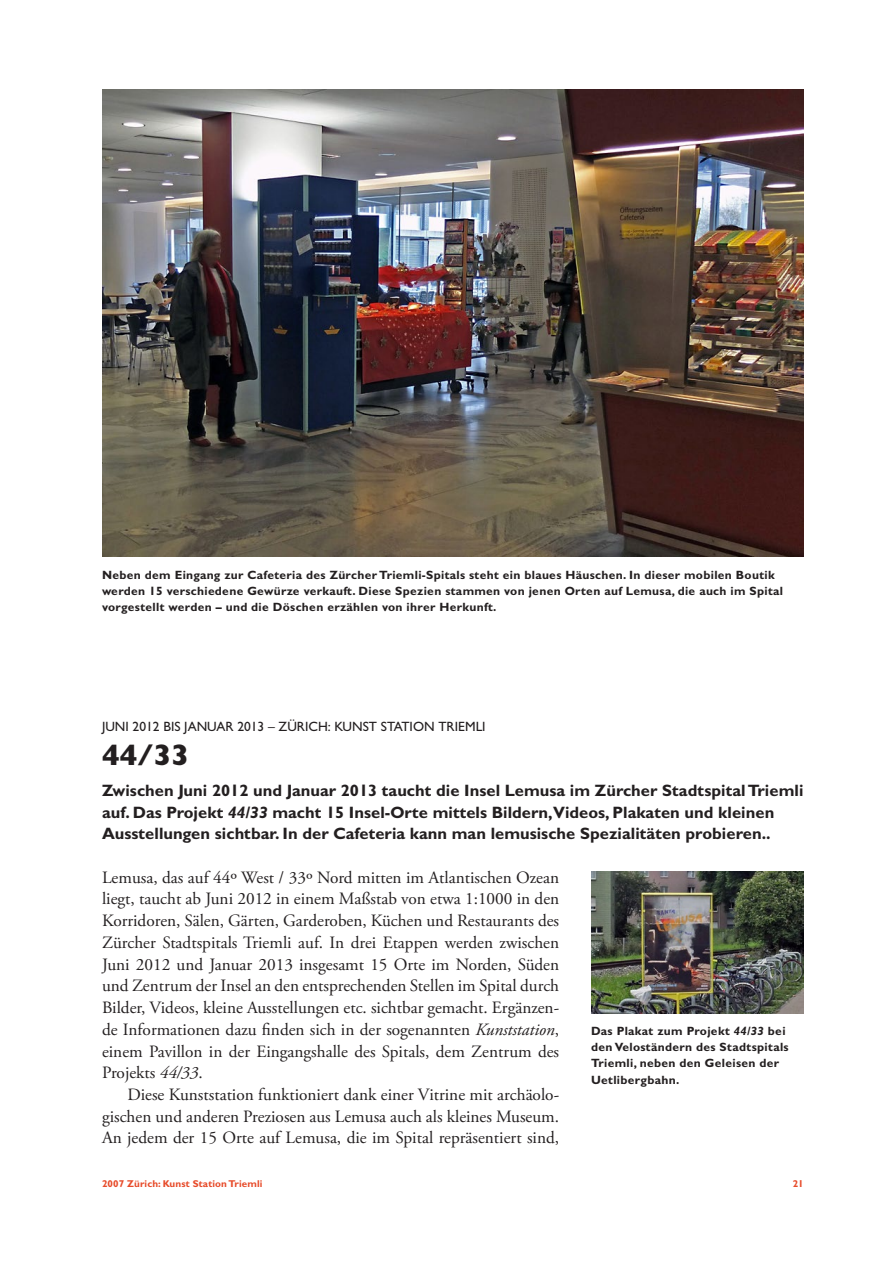
<style>
.page{position:relative;width:893px;height:1263px;background:#fff}
.page>*{position:absolute;margin:0;border:0;box-sizing:border-box;transform-origin:0 0}
.Titel_-_20_Heavy_GB{font:800 30px "Gill Sans MT Pro";color:#231f20}
.Lauftext_ohne_Einzug{font:17.25px/21.8px "Adobe Garamond Pro";color:#231f20;text-align:justify}
.Lauftext_mit_Einzug{font:17.25px/21.8px "Adobe Garamond Pro";color:#231f20;text-align:justify}
.Titel_-_20_Heavy_GB-2{font:700 16.5px/21.8px "Gill Sans MT Pro";color:#231f20}
.Datum{font:500 13.5px "Gill Sans MT Pro";color:#231f20}
.Bildlegende{font:700 12px/16.4px "Gill Sans MT Pro";letter-spacing:.025em;color:#231f20}
.Bildlegende_-_8_Bold{font:700 12px/16.4px "Gill Sans MT Pro";letter-spacing:.025em;color:#231f20}
.t1{font:700 9.9px "Gill Sans MT Pro";letter-spacing:.01em;color:#e74b2a}
.s1{font-style:italic}
</style>
<div class="page">
<img style="left:102px;top:89px;width:702px;height:468px">
<img style="left:591px;top:871px;width:213px;height:142px">
<p class="Bildlegende" style="left:102px;top:566px;width:683px">Neben dem Eingang zur Cafeteria des Zürcher Triemli-Spitals steht ein blaues Häuschen. In dieser mobilen Boutik werden 15 verschiedene Gewürze verkauft. Diese Spezien stammen von jenen Orten auf Lemusa, die auch im Spital vorgestellt werden – und die Döschen erzählen von ihrer Herkunft.</p>
<p class="Datum" style="left:102px;top:718px;width:385px">JUNI 2012 BIS JANUAR 2013 – ZÜRICH: KUNST STATION TRIEMLI</p>
<p class="Titel_-_20_Heavy_GB" style="left:102px;top:737px;width:89px">44/33</p>
<p class="Titel_-_20_Heavy_GB-2" style="left:102px;top:779px;width:703px">Zwischen Juni 2012 und Januar 2013 taucht die Insel Lemusa im Zürcher Stadtspital Triemli auf. Das Projekt <span class="s1">44/33</span> macht 15 Insel-Orte mittels Bildern,Videos, Plakaten und kleinen<br>Ausstellungen sichtbar. In der Cafeteria kann man lemusische Spezialitäten probieren..</p>
<p class="Lauftext_ohne_Einzug" style="left:102px;top:867px;width:459px">Lemusa, das auf 44º West / 33º Nord mitten im Atlantischen Ozean liegt, taucht ab Juni 2012 in einem Maßstab von etwa 1:1000 in den Korridoren, Sälen, Gärten, Garderoben, Küchen und Restaurants des Zürcher Stadtspitals Triemli auf. In drei Etappen werden zwischen Juni 2012 und Januar 2013 insgesamt 15 Orte im Norden, Süden und Zentrum der Insel an den entsprechenden Stellen im Spital durch Bilder, Videos, kleine Ausstellungen etc. sichtbar gemacht. Ergänzen&shy;de Informationen dazu finden sich in der sogenannten <span class="s1">Kunststation</span>, einem Pavillon in der Eingangshalle des Spitals, dem Zentrum des Projekts <span class="s1">44/33</span>.</p>
<p class="Lauftext_mit_Einzug" style="left:102px;top:1084px;width:459px;text-indent:26px">Diese Kunststation funktioniert dank einer Vitrine mit archäolo&shy;gischen und anderen Preziosen aus Lemusa auch als kleines Museum.<br>An jedem der 15 Orte auf Lemusa, die im Spital repräsentiert sind,</p>
<p class="Bildlegende_-_8_Bold" style="left:591px;top:1022px;width:199px">Das Plakat zum Projekt <span class="s1">44/33</span> bei den Veloständern des Stadtspitals<br>Triemli, neben den Geleisen der<br>Uetlibergbahn.</p>
<p class="t1" style="left:102px;top:1177px;width:162px">2007 Zürich: Kunst Station Triemli</p>
<p class="t1" style="left:793px;top:1177px;width:13px">21</p>
</div>
